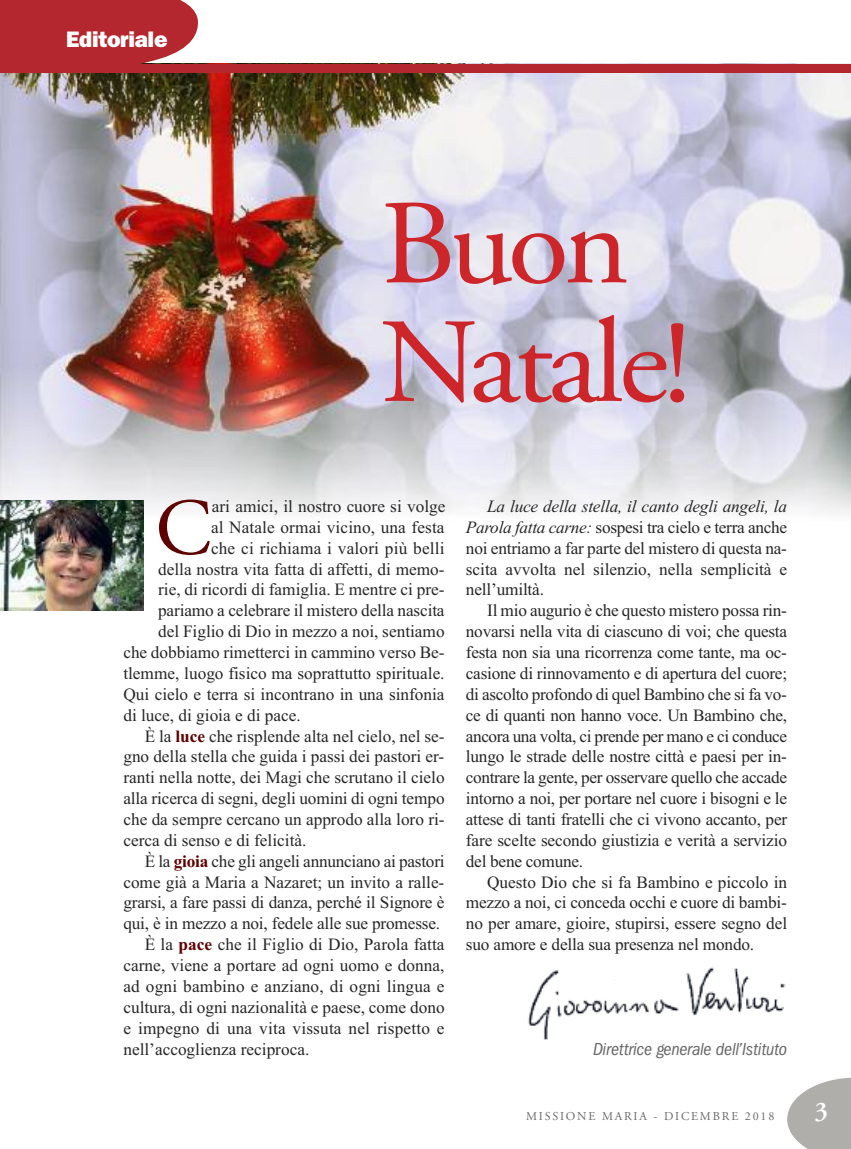
<style>
.page{position:relative;width:851px;height:1149px;background:#fff}
.page>*{position:absolute;margin:0;border:0;box-sizing:border-box;transform-origin:0 0}
.t1{font:120px/118.5px "Adobe Garamond";letter-spacing:-.04em;color:#cc262b;scale:1.04 1}
.t2{font:80.1px "Adobe Garamond";color:#5e0000}
.t3{font:600 27px "Adobe Garamond";color:#fff}
.t4{font:800 22.5px "Franklin Gothic";letter-spacing:-.015em;color:#fff}
.t5{font:italic condensed 18px "Franklin Gothic";letter-spacing:-.01em;color:#686768}
.t6{font:17.25px/20.9px "Times New Roman";color:#272627;text-align:justify}
.t7{font:12px "Adobe Garamond";letter-spacing:.15em;color:#686768}
.s1{font-weight:700;color:#5e0000}
.s2{font-style:italic}
</style>
<div class="page">
<img style="left:528px;top:967px;width:258px;height:72px">
<img style="left:0;top:73px;width:850px;height:293px">
<img style="left:0;top:366px;width:850px;height:156px">
<div style="left:0;top:64px;width:850px;height:9px;background:#b5272e"></div>
<div style="left:0;top:0;width:199px;height:64px;background:#b5272e"></div>
<img style="left:0;top:500px;width:143px;height:110px">
<svg style="left:787px;top:1077px;width:63px;height:71px"></svg>
<h3 class="t4" style="left:66px;top:26px;width:103px">Editoriale</h3>
<h1 class="t1" style="left:380px;top:195px;width:300px">Buon<br>Natale!</h1>
<h2 class="t2" style="left:155px;top:496px;width:57px">C</h2>
<p class="t6" style="left:212px;top:495px;width:235px">ari amici, il nostro cuore si volge</p>
<p class="t6" style="left:211px;top:516px;width:235px">al Natale ormai vicino, una festa</p>
<p class="t6" style="left:211px;top:537px;width:235px">che ci richiama i valori più belli</p>
<p class="t6" style="left:158px;top:558px;width:288px">della nostra vita fatta di affetti, di memo-</p>
<p class="t6" style="left:158px;top:579px;width:288px">rie, di ricordi di famiglia. E mentre ci pre-</p>
<p class="t6" style="left:158px;top:599px;width:288px">pariamo a celebrare il mistero della nascita</p>
<p class="t6" style="left:158px;top:620px;width:288px">del Figlio di Dio in mezzo a noi, sentiamo</p>
<p class="t6" style="left:123px;top:641px;width:323px">che dobbiamo rimetterci in cammino verso Be-</p>
<p class="t6" style="left:123px;top:662px;width:323px">tlemme, luogo fisico ma soprattutto spirituale.</p>
<p class="t6" style="left:123px;top:683px;width:323px">Qui cielo e terra si incontrano in una sinfonia</p>
<p class="t6" style="left:123px;top:704px;width:179px">di luce, di gioia e di pace.</p>
<p class="t6" style="left:145px;top:725px;width:301px">È la <span class="s1">luce</span> che risplende alta nel cielo, nel se-</p>
<p class="t6" style="left:123px;top:745px;width:322px">gno della stella che guida i passi dei pastori er-</p>
<p class="t6" style="left:123px;top:766px;width:323px">ranti nella notte, dei Magi che scrutano il cielo</p>
<p class="t6" style="left:123px;top:787px;width:323px">alla ricerca di segni, degli uomini di ogni tempo</p>
<p class="t6" style="left:123px;top:808px;width:323px">che da sempre cercano un approdo alla loro ri-</p>
<p class="t6" style="left:123px;top:829px;width:184px">cerca di senso e di felicità.</p>
<p class="t6" style="left:145px;top:850px;width:301px">È la <span class="s1">gioia</span> che gli angeli annunciano ai pastori</p>
<p class="t6" style="left:123px;top:870px;width:322px">come già a Maria a Nazaret; un invito a ralle-</p>
<p class="t6" style="left:123px;top:891px;width:323px">grarsi, a fare passi di danza, perché il Signore è</p>
<p class="t6" style="left:123px;top:912px;width:318px">qui, è in mezzo a noi, fedele alle sue promesse.</p>
<p class="t6" style="left:145px;top:933px;width:301px">È la <span class="s1">pace</span> che il Figlio di Dio, Parola fatta</p>
<p class="t6" style="left:123px;top:954px;width:323px">carne, viene a portare ad ogni uomo e donna,</p>
<p class="t6" style="left:123px;top:975px;width:323px">ad ogni bambino e anziano, di ogni lingua e</p>
<p class="t6" style="left:123px;top:996px;width:323px">cultura, di ogni nazionalità e paese, come dono</p>
<p class="t6" style="left:123px;top:1016px;width:323px">e impegno di una vita vissuta nel rispetto e</p>
<p class="t6" style="left:123px;top:1037px;width:187px">nell’accoglienza reciproca.</p>
<p class="t6" style="left:466px;top:495px;width:323px;text-indent:21px"><span class="s2">La luce della stella, il canto degli angeli, la Parola fatta carne:</span> sospesi tra cielo e terra anche noi entriamo a far parte del mistero di questa na&shy;scita avvolta nel silenzio, nella semplicità e nell’umiltà.</p>
<p class="t6" style="left:466px;top:599px;width:323px;text-indent:21px">Il mio augurio è che questo mistero possa rin&shy;novarsi nella vita di ciascuno di voi; che questa festa non sia una ricorrenza come tante, ma oc&shy;casione di rinnovamento e di apertura del cuore; di ascolto profondo di quel Bambino che si fa vo&shy;ce di quanti non hanno voce. Un Bambino che, ancora una volta, ci prende per mano e ci conduce lungo le strade delle nostre città e paesi per in&shy;contrare la gente, per osservare quello che accade intorno a noi, per portare nel cuore i bisogni e le attese di tanti fratelli che ci vivono accanto, per fare scelte secondo giustizia e verità a servizio del bene comune.</p>
<p class="t6" style="left:466px;top:871px;width:323px;text-indent:21px">Questo Dio che si fa Bambino e piccolo in mezzo a noi, ci conceda occhi e cuore di bambi&shy;no per amare, gioire, stupirsi, essere segno del suo amore e della sua presenza nel mondo.</p>
<p class="t5" style="left:593px;top:1042px;width:196px">Direttrice generale dell’Istituto</p>
<p class="t7" style="left:526px;top:1111px;width:250px">MISSIONE MARIA - DICEMBRE 2018</p>
<h3 class="t3" style="left:814px;top:1100px;width:15px">3</h3>
</div>
